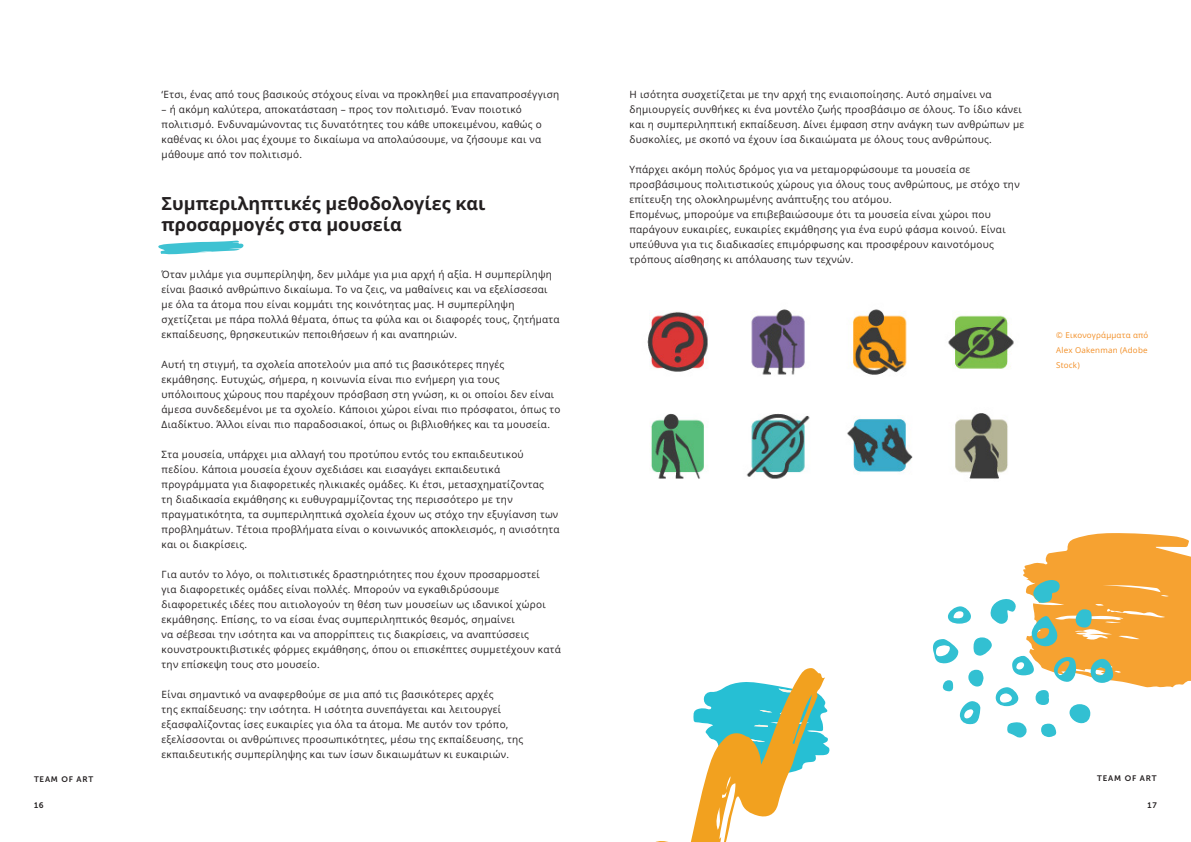
<style>
.page{position:relative;width:1191px;height:842px;background:#fff}
.page>*{position:absolute;margin:0;border:0;box-sizing:border-box;transform-origin:0 0}
.Titre_2{font:18px/21.6px "Open Sans";color:#231f20}
.Texte_courant{font:10px/15px "Open Sans";letter-spacing:.025em;color:#231f20}
.Texte_courant-2{font:8px/15px "Open Sans";letter-spacing:.025em;color:#f28d23;text-align:justify}
.t1{font:8px "Museo Sans 700";letter-spacing:.1em;color:#231f20}
</style>
<div class="page">
<img style="left:955px;top:413px;width:53px;height:66px">
<img style="left:948px;top:314px;width:66px;height:55px">
<img style="left:746px;top:309px;width:64px;height:170px">
<img style="left:847px;top:416px;width:66px;height:57px">
<img style="left:647px;top:311px;width:61px;height:168px">
<img style="left:852px;top:309px;width:55px;height:66px">
<svg style="left:933px;top:533px;width:258px;height:205px"></svg>
<svg style="left:158px;top:241px;width:86px;height:13px"></svg>
<svg style="left:656px;top:668px;width:174px;height:174px"></svg>
<p class="t1" style="left:34px;top:775px;width:61px">TEAM OF ART</p>
<p class="t1" style="left:34px;top:801px;width:11px">16</p>
<p class="Texte_courant" style="left:162px;top:87px;width:399px">‘Ετσι, ένας από τους βασικούς στόχους είναι να προκληθεί μια επαναπροσέγγιση</p>
<p class="Texte_courant" style="left:162px;top:102px;width:382px">– ή ακόμη καλύτερα, αποκατάσταση – προς τον πολιτισμό. Έναν ποιοτικό πολιτισμό. Ενδυναμώνοντας τις δυνατότητες του κάθε υποκειμένου, καθώς ο καθένας κι όλοι μας έχουμε το δικαίωμα να απολαύσουμε, να ζήσουμε και να μάθουμε από τον πολιτισμό.</p>
<p class="Titre_2" style="left:162px;top:192px;width:325px">Συμπεριληπτικές μεθοδολογίες και προσαρμογές στα μουσεία</p>
<p class="Texte_courant" style="left:162px;top:267px;width:399px">Όταν μιλάμε για συμπερίληψη, δεν μιλάμε για μια αρχή ή αξία. Η συμπερίληψη είναι βασικό ανθρώπινο δικαίωμα. Το να ζεις, να μαθαίνεις και να εξελίσσεσαι με όλα τα άτομα που είναι κομμάτι της κοινότητας μας. Η συμπερίληψη σχετίζεται με πάρα πολλά θέματα, όπως τα φύλα και οι διαφορές τους, ζητήματα εκπαίδευσης, θρησκευτικών πεποιθήσεων ή και αναπηριών.</p>
<p class="Texte_courant" style="left:162px;top:357px;width:400px">Αυτή τη στιγμή, τα σχολεία αποτελούν μια από τις βασικότερες πηγές εκμάθησης. Ευτυχώς, σήμερα, η κοινωνία είναι πιο ενήμερη για τους υπόλοιπους χώρους που παρέχουν πρόσβαση στη γνώση, κι οι οποίοι δεν είναι άμεσα συνδεδεμένοι με τα σχολείο. Κάποιοι χώροι είναι πιο πρόσφατοι, όπως το Διαδίκτυο. Άλλοι είναι πιο παραδοσιακοί, όπως οι βιβλιοθήκες και τα μουσεία.</p>
<p class="Texte_courant" style="left:162px;top:447px;width:399px">Στα μουσεία, υπάρχει μια αλλαγή του προτύπου εντός του εκπαιδευτικού πεδίου. Κάποια μουσεία έχουν σχεδιάσει και εισαγάγει εκπαιδευτικά προγράμματα για διαφορετικές ηλικιακές ομάδες. Κι έτσι, μετασχηματίζοντας<br>τη διαδικασία εκμάθησης κι ευθυγραμμίζοντας της περισσότερο με την πραγματικότητα, τα συμπεριληπτικά σχολεία έχουν ως στόχο την εξυγίανση των προβλημάτων. Τέτοια προβλήματα είναι ο κοινωνικός αποκλεισμός, η ανισότητα και οι διακρίσεις.</p>
<p class="Texte_courant" style="left:162px;top:567px;width:401px">Για αυτόν το λόγο, οι πολιτιστικές δραστηριότητες που έχουν προσαρμοστεί<br>για διαφορετικές ομάδες είναι πολλές. Μπορούν να εγκαθιδρύσουμε διαφορετικές ιδέες που αιτιολογούν τη θέση των μουσείων ως ιδανικοί χώροι εκμάθησης. Επίσης, το να είσαι ένας συμπεριληπτικός θεσμός, σημαίνει<br>να σέβεσαι την ισότητα και να απορρίπτεις τις διακρίσεις, να αναπτύσσεις κουνστρουκτιβιστικές φόρμες εκμάθησης, όπου οι επισκέπτες συμμετέχουν κατά την επίσκεψη τους στο μουσείο.</p>
<p class="Texte_courant" style="left:162px;top:687px;width:363px">Είναι σημαντικό να αναφερθούμε σε μια από τις βασικότερες αρχές<br>της εκπαίδευσης: την ισότητα. Η ισότητα συνεπάγεται και λειτουργεί εξασφαλίζοντας ίσες ευκαιρίες για όλα τα άτομα. Με αυτόν τον τρόπο, εξελίσσονται οι ανθρώπινες προσωπικότητες, μέσω της εκπαίδευσης, της εκπαιδευτικής συμπερίληψης και των ίσων δικαιωμάτων κι ευκαιριών.</p>
<p class="Texte_courant" style="left:629px;top:87px;width:396px">Η ισότητα συσχετίζεται με την αρχή της ενιαιοποίησης. Αυτό σημαίνει να δημιουργείς συνθήκες κι ένα μοντέλο ζωής προσβάσιμο σε όλους. Το ίδιο κάνει και η συμπεριληπτική εκπαίδευση. Δίνει έμφαση στην ανάγκη των ανθρώπων με δυσκολίες, με σκοπό να έχουν ίσα δικαιώματα με όλους τους ανθρώπους.</p>
<p class="Texte_courant" style="left:629px;top:162px;width:392px">Υπάρχει ακόμη πολύς δρόμος για να μεταμορφώσουμε τα μουσεία σε προσβάσιμους πολιτιστικούς χώρους για όλους τους ανθρώπους, με στόχο την επίτευξη της ολοκληρωμένης ανάπτυξης του ατόμου.</p>
<p class="Texte_courant" style="left:629px;top:207px;width:378px">Επομένως, μπορούμε να επιβεβαιώσουμε ότι τα μουσεία είναι χώροι που παράγουν ευκαιρίες, ευκαιρίες εκμάθησης για ένα ευρύ φάσμα κοινού. Είναι υπεύθυνα για τις διαδικασίες επιμόρφωσης και προσφέρουν καινοτόμους τρόπους αίσθησης κι απόλαυσης των τεχνών.</p>
<p class="Texte_courant-2" style="left:1056px;top:327px;width:94px">© Εικονογράμματα από Alex Oakenman (Adobe Stock)</p>
<p class="t1" style="left:1097px;top:774px;width:61px">TEAM OF ART</p>
<p class="t1" style="left:1147px;top:800px;width:11px">17</p>
</div>
